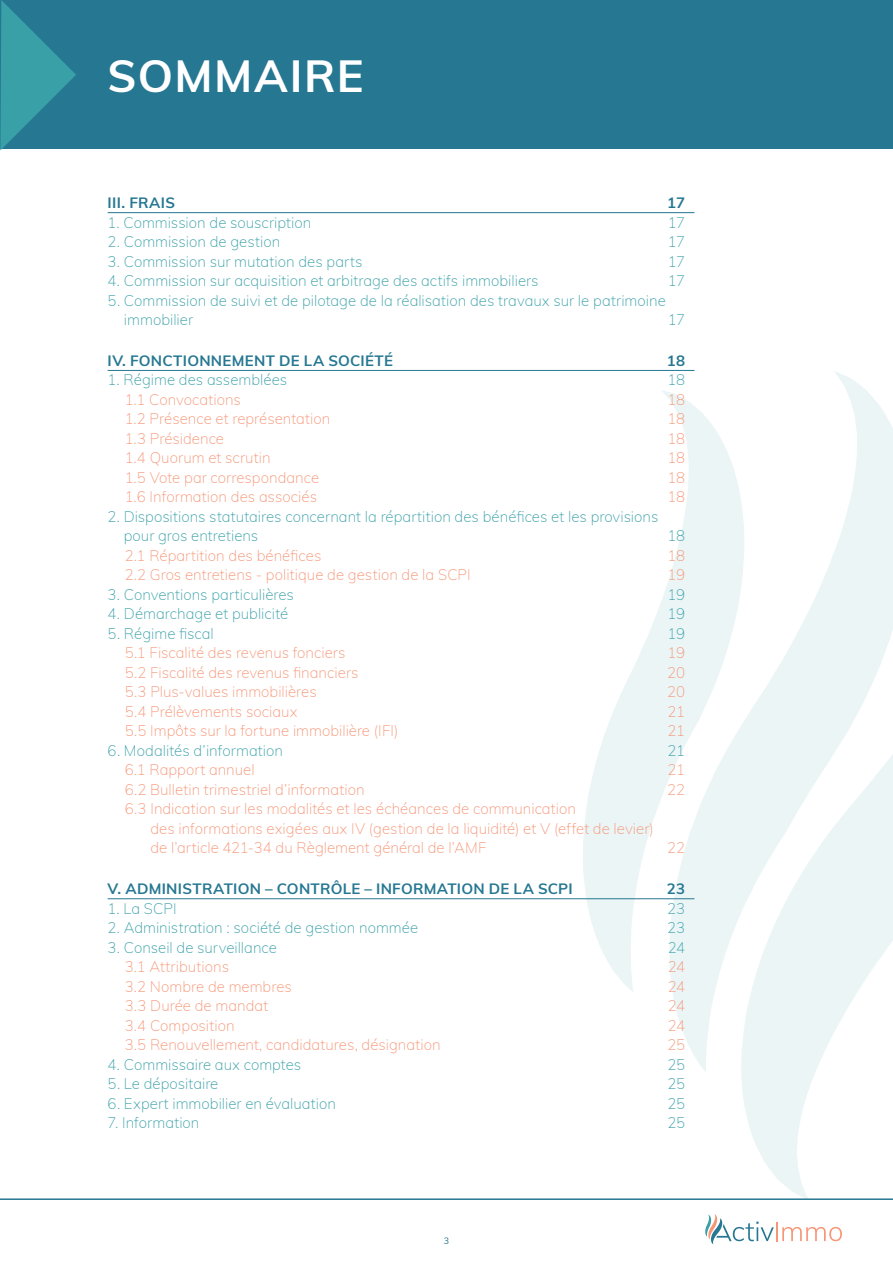
<style>
.page{position:relative;width:893px;height:1263px;background:#fff}
.page>*{position:absolute;margin:0;border:0;box-sizing:border-box;transform-origin:0 0}
.t1{font:700 45px "Muli";letter-spacing:.035em;color:#fff}
.t2{font:200 15px/19.5px "Muli";color:#f69677}
.t3{font:200 15px/19.5px "Muli";color:#39a0a8}
.t4{font:700 15px "Muli";letter-spacing:.015em;color:#267792}
.t5{font:9px "Muli";color:#267792}
</style>
<div class="page">
<div style="left:0;top:0;width:893px;height:149px;background:#267792"></div>
<svg style="left:0;top:0;width:76px;height:150px"></svg>
<svg style="left:583px;top:390px;width:86px;height:601px"></svg>
<svg style="left:669px;top:371px;width:224px;height:701px;fill:#ecf6f6"></svg>
<svg style="left:741px;top:486px;width:152px;height:712px;fill:#ebf5f6"></svg>
<svg style="left:705px;top:1214px;width:137px;height:30px"></svg>
<hr style="left:0;top:1198px;width:893px;height:2px;background:#267792">
<hr style="left:108px;top:212px;width:586px;height:1px;background:#267792">
<hr style="left:108px;top:370px;width:586px;height:1px;background:#267792">
<hr style="left:108px;top:898px;width:586px;height:1px;background:#267792">
<p class="t1" style="left:108px;top:43px;width:257px">SOMMAIRE</p>
<p class="t4" style="left:108px;top:192px;width:69px">III. FRAIS</p>
<p class="t4" style="left:667px;top:192px;width:19px">17</p>
<p class="t3" style="left:108px;top:212px;width:205px">1. Commission de souscription</p>
<p class="t3" style="left:668px;top:212px;width:19px">17</p>
<p class="t3" style="left:108px;top:231px;width:174px">2. Commission de gestion</p>
<p class="t3" style="left:668px;top:231px;width:19px">17</p>
<p class="t3" style="left:108px;top:251px;width:256px">3. Commission sur mutation des parts</p>
<p class="t3" style="left:668px;top:251px;width:19px">17</p>
<p class="t3" style="left:108px;top:270px;width:432px">4. Commission sur acquisition et arbitrage des actifs immobiliers</p>
<p class="t3" style="left:668px;top:270px;width:19px">17</p>
<p class="t3" style="left:124px;top:290px;width:543px;text-indent:-16px">5. Commission de suivi et de pilotage de la réalisation des travaux sur le patrimoine immobilier</p>
<p class="t3" style="left:668px;top:309px;width:19px">17</p>
<p class="t4" style="left:108px;top:349px;width:287px">IV. FONCTIONNEMENT DE LA SOCIÉTÉ</p>
<p class="t4" style="left:667px;top:349px;width:20px">18</p>
<p class="t3" style="left:108px;top:369px;width:181px">1. Régime des assemblées</p>
<p class="t3" style="left:668px;top:369px;width:19px">18</p>
<p class="t2" style="left:125px;top:389px;width:118px">1.1 Convocations</p>
<p class="t2" style="left:668px;top:389px;width:19px">18</p>
<p class="t2" style="left:125px;top:408px;width:207px">1.2 Présence et représentation</p>
<p class="t2" style="left:668px;top:408px;width:19px">18</p>
<p class="t2" style="left:125px;top:428px;width:101px">1.3 Présidence</p>
<p class="t2" style="left:668px;top:428px;width:19px">18</p>
<p class="t2" style="left:125px;top:447px;width:148px">1.4 Quorum et scrutin</p>
<p class="t2" style="left:668px;top:447px;width:19px">18</p>
<p class="t2" style="left:125px;top:467px;width:196px">1.5 Vote par correspondance</p>
<p class="t2" style="left:668px;top:467px;width:19px">18</p>
<p class="t2" style="left:125px;top:486px;width:194px">1.6 Information des associés</p>
<p class="t2" style="left:668px;top:486px;width:19px">18</p>
<p class="t3" style="left:124px;top:506px;width:536px;text-indent:-16px">2. Dispositions statutaires concernant la répartition des bénéfices et les provisions pour gros entretiens</p>
<p class="t3" style="left:668px;top:525px;width:19px">18</p>
<p class="t2" style="left:125px;top:545px;width:198px">2.1 Répartition des bénéfices</p>
<p class="t2" style="left:668px;top:545px;width:19px">18</p>
<p class="t2" style="left:125px;top:564px;width:348px">2.2 Gros entretiens - politique de gestion de la SCPI</p>
<p class="t2" style="left:667px;top:564px;width:19px">19</p>
<p class="t3" style="left:108px;top:584px;width:188px">3. Conventions particulières</p>
<p class="t3" style="left:667px;top:584px;width:19px">19</p>
<p class="t3" style="left:108px;top:603px;width:182px">4. Démarchage et publicité</p>
<p class="t3" style="left:667px;top:603px;width:19px">19</p>
<p class="t3" style="left:108px;top:623px;width:108px">5. Régime fiscal</p>
<p class="t3" style="left:667px;top:623px;width:19px">19</p>
<p class="t2" style="left:125px;top:642px;width:222px">5.1 Fiscalité des revenus fonciers</p>
<p class="t2" style="left:667px;top:642px;width:19px">19</p>
<p class="t2" style="left:125px;top:662px;width:235px">5.2 Fiscalité des revenus financiers</p>
<p class="t2" style="left:667px;top:662px;width:19px">20</p>
<p class="t2" style="left:125px;top:681px;width:194px">5.3 Plus-values immobilières</p>
<p class="t2" style="left:667px;top:681px;width:19px">20</p>
<p class="t2" style="left:125px;top:701px;width:174px">5.4 Prélèvements sociaux</p>
<p class="t2" style="left:668px;top:701px;width:19px">21</p>
<p class="t2" style="left:125px;top:720px;width:275px">5.5 Impôts sur la fortune immobilière (IFI)</p>
<p class="t2" style="left:668px;top:720px;width:19px">21</p>
<p class="t3" style="left:108px;top:740px;width:177px">6. Modalités d’information</p>
<p class="t3" style="left:668px;top:740px;width:19px">21</p>
<p class="t2" style="left:125px;top:759px;width:131px">6.1 Rapport annuel</p>
<p class="t2" style="left:668px;top:759px;width:19px">21</p>
<p class="t2" style="left:125px;top:779px;width:242px">6.2 Bulletin trimestriel d’information</p>
<p class="t2" style="left:667px;top:779px;width:19px">22</p>
<p class="t2" style="left:150px;top:798px;width:505px;text-indent:-26px">6.3 Indication sur les modalités et les échéances de communication<br>des informations exigées aux IV (gestion de la liquidité) et V (effet de levier) de l’article 421-34 du Règlement général de l’AMF</p>
<p class="t2" style="left:667px;top:837px;width:19px">22</p>
<p class="t4" style="left:108px;top:878px;width:466px">V. ADMINISTRATION – CONTRÔLE – INFORMATION DE LA SCPI</p>
<p class="t4" style="left:667px;top:878px;width:20px">23</p>
<p class="t3" style="left:108px;top:898px;width:71px">1. La SCPI</p>
<p class="t3" style="left:667px;top:898px;width:19px">23</p>
<p class="t3" style="left:108px;top:917px;width:312px">2. Administration : société de gestion nommée</p>
<p class="t3" style="left:667px;top:917px;width:19px">23</p>
<p class="t3" style="left:108px;top:937px;width:171px">3. Conseil de surveillance</p>
<p class="t3" style="left:668px;top:937px;width:19px">24</p>
<p class="t2" style="left:125px;top:956px;width:106px">3.1 Attributions</p>
<p class="t2" style="left:668px;top:956px;width:19px">24</p>
<p class="t2" style="left:125px;top:976px;width:169px">3.2 Nombre de membres</p>
<p class="t2" style="left:668px;top:976px;width:19px">24</p>
<p class="t2" style="left:125px;top:995px;width:145px">3.3 Durée de mandat</p>
<p class="t2" style="left:668px;top:995px;width:19px">24</p>
<p class="t2" style="left:125px;top:1015px;width:111px">3.4 Composition</p>
<p class="t2" style="left:668px;top:1015px;width:19px">24</p>
<p class="t2" style="left:125px;top:1034px;width:318px">3.5 Renouvellement, candidatures, désignation</p>
<p class="t2" style="left:667px;top:1034px;width:19px">25</p>
<p class="t3" style="left:108px;top:1054px;width:195px">4. Commissaire aux comptes</p>
<p class="t3" style="left:667px;top:1054px;width:19px">25</p>
<p class="t3" style="left:108px;top:1073px;width:112px">5. Le dépositaire</p>
<p class="t3" style="left:667px;top:1073px;width:19px">25</p>
<p class="t3" style="left:108px;top:1093px;width:230px">6. Expert immobilier en évaluation</p>
<p class="t3" style="left:667px;top:1093px;width:19px">25</p>
<p class="t3" style="left:108px;top:1112px;width:93px">7. Information</p>
<p class="t3" style="left:667px;top:1112px;width:19px">25</p>
<p class="t5" style="left:444px;top:1234px;width:7px">3</p>
</div>
